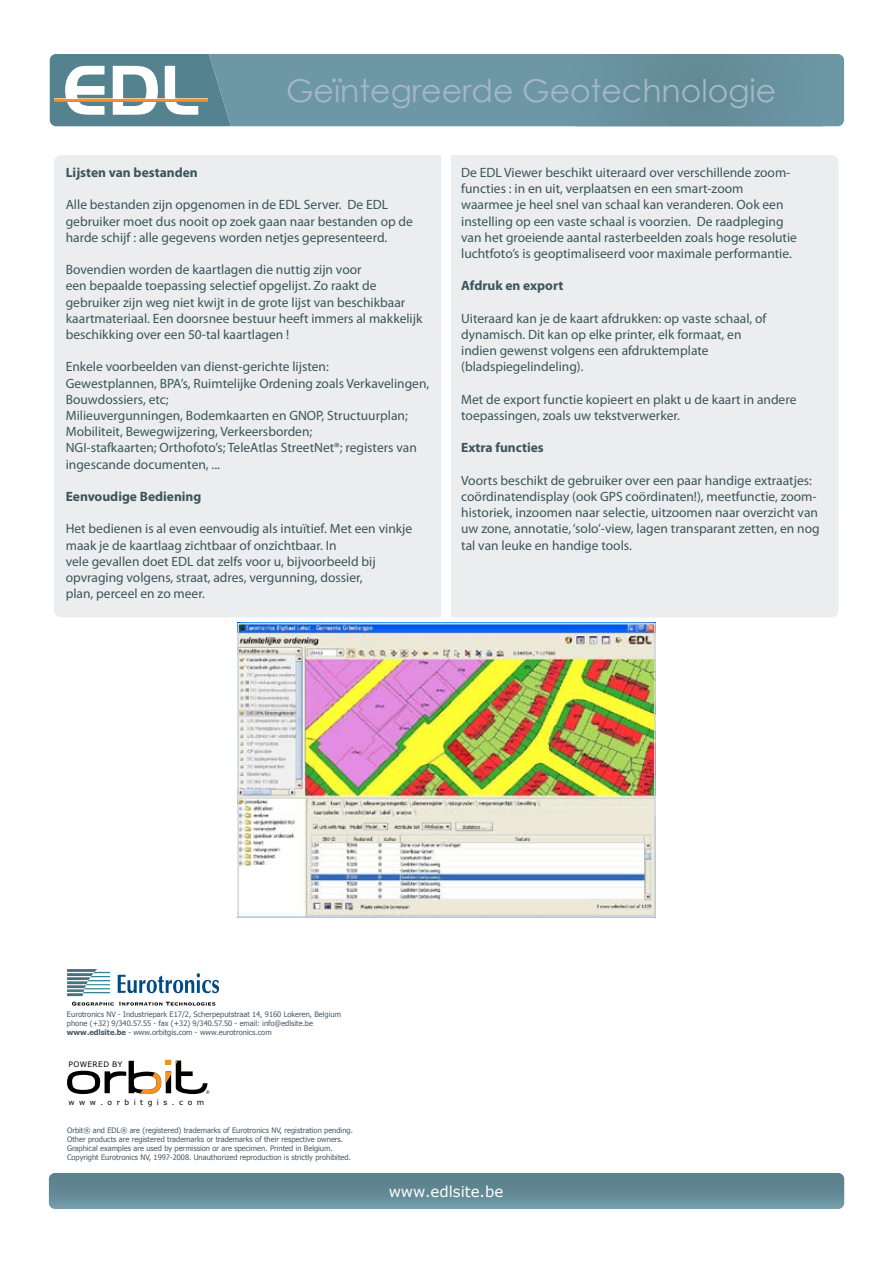
<style>
.page{position:relative;width:893px;height:1263px;background:#fff}
.page>*{position:absolute;margin:0;border:0;box-sizing:border-box;transform-origin:0 0}
.t1{font:31.5px "Century Gothic";color:#a3b7c9}
.t2{font:15px "Verdana";color:#fff}
.t3{font:13.5px/16.2px "Myriad Pro";color:#3b555b}
.t4{font:700 13.5px "Myriad Pro";color:#3b555b}
.t5{font:7.5px/9px "Tahoma";color:#485a68}
.t6{font:7.5px "Verdana";letter-spacing:.6em;color:#000}
.t7{font:7.5px "Verdana";letter-spacing:.05em;color:#000}
.s1{font-weight:700}
</style>
<div class="page">
<div style="left:58px;top:159px;width:777px;height:455px;background:#ecedef;border-radius:4px"></div>
<div style="left:54px;top:155px;width:785px;height:462px;border:8px solid #ecedef;border-radius:4px"></div>
<div style="left:49px;top:1173px;width:795px;height:36px;background:linear-gradient(to bottom,#557c85,#7198a6);border-radius:6px"></div>
<svg style="left:50px;top:54px;width:159px;height:72px"></svg>
<hr style="left:54px;top:99px;width:154px;height:2px;background:#f2922e">
<hr style="left:54px;top:101px;width:154px;height:1px;background:#da8631">
<svg style="left:209px;top:54px;width:635px;height:72px;background:#6a93a1"></svg>
<svg style="left:67px;top:1060px;width:142px;height:34px"></svg>
<svg style="left:67px;top:969px;width:152px;height:37px"></svg>
<div style="left:441px;top:140px;width:10px;height:801px;background:#fff"></div>
<img style="left:240px;top:626px;width:412px;height:289px">
<div style="left:237px;top:623px;width:418px;height:295px;border:2px solid #ced6e0"></div>
<h1 class="t1" style="left:286px;top:71px;width:492px">Geïntegreerde Geotechnologie</h1>
<p class="t4" style="left:66px;top:164px;width:134px">Lijsten van bestanden</p>
<p class="t3" style="left:66px;top:197px;width:349px">Alle bestanden zijn opgenomen in de EDL Server. De EDL gebruiker moet dus nooit op zoek gaan naar bestanden op de harde schijf : alle gegevens worden netjes gepresenteerd.</p>
<p class="t3" style="left:66px;top:261px;width:358px">Bovendien worden de kaartlagen die nuttig zijn voor<br>een bepaalde toepassing selectief opgelijst. Zo raakt de gebruiker zijn weg niet kwijt in de grote lijst van beschikbaar kaartmateriaal. Een doorsnee bestuur heeft immers al makkelijk beschikking over een 50-tal kaartlagen !</p>
<p class="t3" style="left:66px;top:359px;width:365px">Enkele voorbeelden van dienst-gerichte lijsten:<br>Gewestplannen, BPA’s, Ruimtelijke Ordening zoals Verkavelingen, Bouwdossiers, etc;<br>Milieuvergunningen, Bodemkaarten en GNOP, Structuurplan; Mobiliteit, Bewegwijzering, Verkeersborden;<br>NGI-stafkaarten; Orthofoto’s; TeleAtlas StreetNet®; registers van ingescande documenten, ...</p>
<p class="t4" style="left:66px;top:488px;width:137px">Eenvoudige Bediening</p>
<p class="t3" style="left:66px;top:521px;width:348px">Het bedienen is al even eenvoudig als intuïtief. Met een vinkje maak je de kaartlaag zichtbaar of onzichtbaar. In<br>vele gevallen doet EDL dat zelfs voor u, bijvoorbeeld bij opvraging volgens, straat, adres, vergunning, dossier,<br>plan, perceel en zo meer.</p>
<p class="t3" style="left:461px;top:164px;width:337px">De EDL Viewer beschikt uiteraard over verschillende zoom&shy;functies : in en uit, verplaatsen en een smart-zoom waarmee je heel snel van schaal kan veranderen. Ook een instelling op een vaste schaal is voorzien. De raadpleging van het groeiende aantal rasterbeelden zoals hoge resolutie luchtfoto’s is geoptimaliseerd voor maximale performantie.</p>
<p class="t4" style="left:461px;top:277px;width:104px">Afdruk en export</p>
<p class="t3" style="left:461px;top:310px;width:307px">Uiteraard kan je de kaart afdrukken: op vaste schaal, of dynamisch. Dit kan op elke printer, elk formaat, en indien gewenst volgens een afdruktemplate (bladspiegelindeling).</p>
<p class="t3" style="left:461px;top:391px;width:337px">Met de export functie kopieert en plakt u de kaart in andere toepassingen, zoals uw tekstverwerker.</p>
<p class="t4" style="left:461px;top:439px;width:84px">Extra functies</p>
<p class="t3" style="left:461px;top:472px;width:360px">Voorts beschikt de gebruiker over een paar handige extraatjes: coördinatendisplay (ook GPS coördinaten!), meetfunctie, zoom&shy;historiek, inzoomen naar selectie, uitzoomen naar overzicht van uw zone, annotatie, ‘solo’-view, lagen transparant zetten, en nog tal van leuke en handige tools.</p>
<p class="t5" style="left:67px;top:1009px;width:275px">Eurotronics NV - Industriepark E17/2, Scherpeputstraat 14, 9160 Lokeren, Belgium phone (+32) 9/340.57.55 - fax (+32) 9/340.57.50 - email: info@edlsite.be <span class="s1">www.edlsite.be</span> - www.orbitgis.com - www.eurotronics.com</p>
<p class="t7" style="left:68px;top:1059px;width:55px">POWERED BY</p>
<p class="t6" style="left:69px;top:1097px;width:137px">www.orbitgis.com</p>
<p class="t5" style="left:67px;top:1126px;width:287px">Orbit® and EDL® are (registered) trademarks of Eurotronics NV, registration pending.<br>Other products are registered trademarks or trademarks of their respective owners.<br>Graphical examples are used by permission or are specimen. Printed in Belgium.<br>Copyright Eurotronics NV, 1997-2008. Unauthorized reproduction is strictly prohibited.</p>
<p class="t2" style="left:389px;top:1181px;width:116px">www.edlsite.be</p>
</div>
